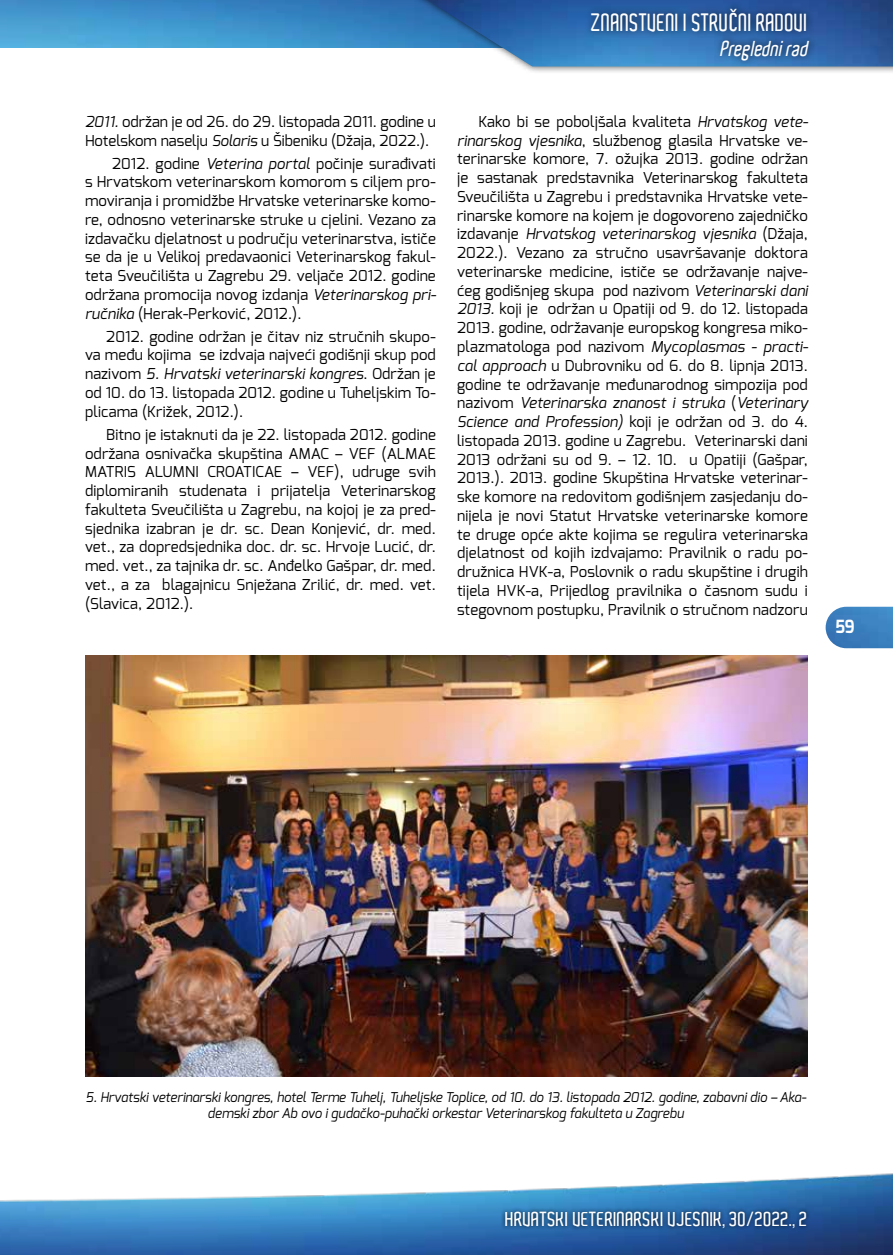
<style>
.page{position:relative;width:893px;height:1255px;background:#fff}
.page>*{position:absolute;margin:0;border:0;box-sizing:border-box;transform-origin:0 0}
.t1{font:600 24px "Aldo";color:#fff;scale:.9 1}
.t2{font:italic 600 21px "Aldo";color:#fff;scale:.9 1}
.t3{font:600 19.5px "Aldo";color:#fff}
.t4{font:700 18.15px "Exo";color:#fff;scale:.9 1}
.t5{font:15px/18.8px "Exo";letter-spacing:.01em;color:#000;text-align:justify}
.t6{font:italic 13.5px/16.5px "Exo";color:#000;text-align:center}
.s1{font-family:"Libel Suit Rg";font-weight:400;font-size:22.5px}
.s2{font-style:italic}
</style>
<div class="page">
<img style="left:0;top:0;width:388px;height:47px">
<div style="left:388px;top:0;width:505px;height:75px;background:#000;opacity:.75"></div>
<img style="left:395px;top:0;width:498px;height:66px">
<img style="left:0;top:1173px;width:893px;height:81px">
<img style="left:826px;top:606px;width:67px;height:42px">
<div style="left:501px;top:1207px;width:310px;height:25px;background:#000;opacity:.75"></div>
<img style="left:85px;top:655px;width:723px;height:421px">
<div style="left:584px;top:1px;width:233px;height:66px;background:#000;opacity:.75"></div>
<h1 class="t1" style="left:591px;top:9px;width:242px">ZNANSTVENI I STRU<span class="s1">Č</span>NI RADOVI</h1>
<h2 class="t2" style="left:720px;top:36px;width:104px">Preglednirad</h2>
<p class="t5" style="left:85px;top:112px;width:352px"><span class="s2">2011.</span> održan je od 26. do 29. listopada 2011. godine u<br>Hotelskom naselju <span class="s2">Solaris</span> u Šibeniku (Džaja, 2022.).</p>
<p class="t5" style="left:85px;top:154px;width:353px;text-indent:27px">2012. godine <span class="s2">Veterina portal</span> počinje surađivati s Hrvatskom veterinarskom komorom s ciljem pro&shy;moviranja i promidžbe Hrvatske veterinarske komo&shy;re, odnosno veterinarske struke u cjelini. Vezano za izdavačku djelatnost u području veterinarstva, ističe se da je u Velikoj predavaonici Veterinarskog fakul&shy;teta Sveučilišta u Zagrebu 29. veljače 2012. godine održana promocija novog izdanja <span class="s2">Veterinarskog pri&shy;ručnika</span> (Herak-Perković, 2012.).</p>
<p class="t5" style="left:85px;top:327px;width:352px;text-indent:21px">2012. godine održan je čitav niz stručnih skupo&shy;va među kojima se izdvaja najveći godišnji skup pod nazivom <span class="s2">5. Hrvatski veterinarski kongres</span>. Održan je od 10. do 13. listopada 2012. godine u Tuheljskim To&shy;plicama (Križek, 2012.).</p>
<p class="t5" style="left:85px;top:425px;width:352px;text-indent:21px">Bitno je istaknuti da je 22. listopada 2012. godine održana osnivačka skupština AMAC – VEF (ALMAE MATRIS ALUMNI CROATICAE – VEF), udruge svih diplomiranih studenata i prijatelja Veterinarskog fakulteta Sveučilišta u Zagrebu, na kojoj je za pred&shy;sjednika izabran je dr. sc. Dean Konjević, dr. med. vet., za dopredsjednika doc. dr. sc. Hrvoje Lucić, dr. med. vet., za tajnika dr. sc. Anđelko Gašpar, dr. med. vet., a za blagajnicu Snježana Zrilić, dr. med. vet. (Slavica, 2012.).</p>
<p class="t5" style="left:457px;top:112px;width:353px;text-indent:21px">Kako bi se poboljšala kvaliteta <span class="s2">Hrvatskog vete&shy;rinarskog vjesnika</span>, službenog glasila Hrvatske ve&shy;terinarske komore, 7. ožujka 2013. godine održan je sastanak predstavnika Veterinarskog fakulteta Sveučilišta u Zagrebu i predstavnika Hrvatske vete&shy;rinarske komore na kojem je dogovoreno zajedničko izdavanje <span class="s2">Hrvatskog veterinarskog vjesnika</span> (Džaja, 2022.). Vezano za stručno usavršavanje doktora veterinarske medicine, ističe se održavanje najve&shy;ćeg godišnjeg skupa pod nazivom <span class="s2">Veterinarski dani 2013.</span> koji je održan u Opatiji od 9. do 12. listopada 2013. godine, održavanje europskog kongresa miko&shy;plazmatologa pod nazivom <span class="s2">Mycoplasmas - practi&shy;cal approach</span> u Dubrovniku od 6. do 8. lipnja 2013. godine te održavanje međunarodnog simpozija pod nazivom <span class="s2">Veterinarska znanost i struka</span> (<span class="s2">Veterinary Science and Profession)</span> koji je održan od 3. do 4. listopada 2013. godine u Zagrebu. Veterinarski dani 2013 održani su od 9. – 12. 10. u Opatiji (Gašpar, 2013.). 2013. godine Skupština Hrvatske veterinar&shy;ske komore na redovitom godišnjem zasjedanju do&shy;nijela je novi Statut Hrvatske veterinarske komore te druge opće akte kojima se regulira veterinarska djelatnost od kojih izdvajamo: Pravilnik o radu po&shy;družnica HVK-a, Poslovnik o radu skupštine i drugih tijela HVK-a, Prijedlog pravilnika o časnom sudu i stegovnom postupku, Pravilnik o stručnom nadzoru</p>
<p class="t4" style="left:835px;top:614px;width:23px">59</p>
<p class="t6" style="left:85px;top:1088px;width:722px">5. Hrvatski veterinarski kongres, hotel Terme Tuhelj, Tuheljske Toplice, od 10. do 13. listopada 2012. godine, zabavni dio – Aka&shy;demski zbor Ab ovo i gudačko-puhački orkestar Veterinarskog fakulteta u Zagrebu</p>
<h3 class="t3" style="left:505px;top:1207px;width:304px">HRVATSKI VETERINARSKI VJESNIK, 30/2022., 2</h3>
</div>
